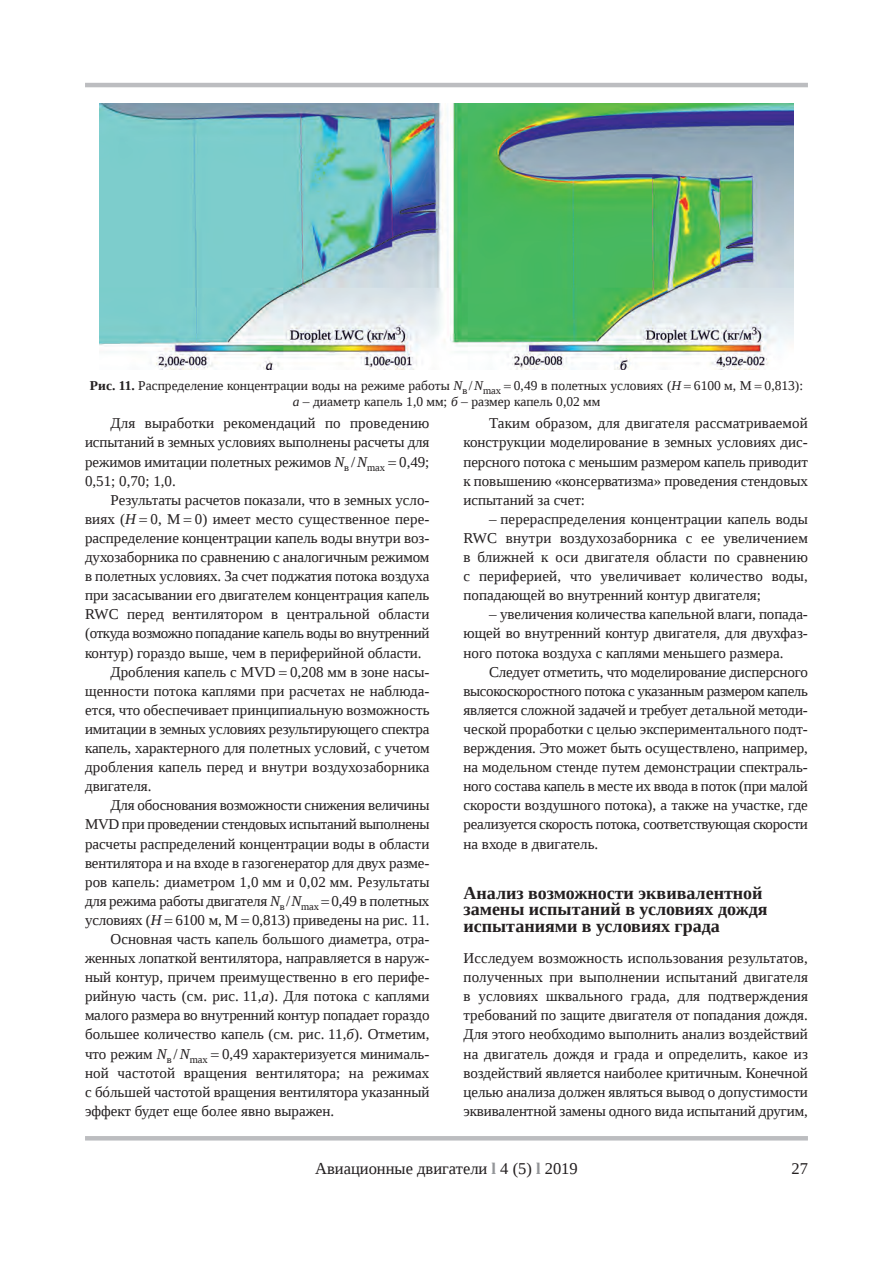
<style>
.page{position:relative;width:893px;height:1263px;background:#fff}
.page>*{position:absolute;margin:0;border:0;box-sizing:border-box;transform-origin:0 0}
.t1{font:700 18px/16.5px "Liberation Serif";color:#231f20}
.t2{font:16.5px "Liberation Serif";color:#231f20}
.t3{font:15px/19px "Liberation Serif";color:#231f20;text-align:justify}
.t4{font:15px "Liberation Serif";letter-spacing:-.02em;color:#231f20}
.t5{font:15px "Liberation Serif";letter-spacing:-.025em;color:#231f20}
.t6{font:13.5px/16.5px "Liberation Serif";color:#231f20;text-align:center}
.s1{font-weight:700}
.s2{font-style:italic}
.s3{font-weight:700;color:#939598}
</style>
<div class="page">
<hr style="left:85px;top:1136px;width:723px;height:4px;background:#bcbdc0">
<hr style="left:85px;top:83px;width:723px;height:4px;background:#bcbdc0">
<img style="left:99px;top:104px;width:695px;height:266px">
<p class="t6" style="left:90px;top:377px;width:715px"><span class="s1">Рис. 11.</span> Распределение концентрации воды на режиме работы <span class="s2">N</span><sub>в</sub> /<span class="s2">N</span><sub>max</sub> 0,49 в полетных условиях (<span class="s2">Н</span> 6100 м, М 0,813): <span class="s2">а</span> – диаметр капель 1,0 мм; <span class="s2">б</span> – размер капель 0,02 мм</p>
<p class="t3" style="left:85px;top:414px;width:346px;text-indent:26px">Для выработки рекомендаций по проведению испытаний в земных условиях выполнены расчеты для режимов имитации полетных режимов <span class="s2">N</span><sub>в</sub> /<span class="s2">N</span><sub>max</sub> 0,49; 0,51; 0,70; 1,0.</p>
<p class="t3" style="left:111px;top:490px;width:320px">Результаты расчетов показали, что в земных усло -</p>
<p class="t3" style="left:85px;top:509px;width:346px">виях (<span class="s2">H</span> 0, М 0) имеет место существенное пере-</p>
<p class="t3" style="left:85px;top:528px;width:346px">распределение концентрации капель воды внутри воз -</p>
<p class="t3" style="left:85px;top:547px;width:346px">духозаборника по сравнению с аналогичным режи мом</p>
<p class="t3" style="left:85px;top:566px;width:346px">в полетных условиях. За счет поджатия потока воздуха</p>
<p class="t3" style="left:85px;top:586px;width:346px">при засасывании его двигателем концентрация капель</p>
<p class="t3" style="left:85px;top:605px;width:346px">RWC перед вентилятором в центральной области</p>
<p class="t4" style="left:85px;top:625px;width:346px">(откуда возможно попадание капель воды во внутрен ний</p>
<p class="t3" style="left:85px;top:643px;width:338px">контур) гораздо выше, чем в периферийной области.</p>
<p class="t3" style="left:111px;top:662px;width:320px">Дробления капель с MVD 0,208 мм в зоне насы -</p>
<p class="t3" style="left:85px;top:681px;width:346px">щенности потока каплями при расчетах не наблюда-</p>
<p class="t3" style="left:85px;top:700px;width:346px">ется, что обеспечивает принципиальную возможность</p>
<p class="t3" style="left:85px;top:719px;width:346px">имитации в земных условиях результирующего спектра</p>
<p class="t3" style="left:85px;top:738px;width:346px">капель, характерного для полетных условий, с учетом</p>
<p class="t3" style="left:85px;top:757px;width:346px">дробления капель перед и внутри воздухозаборника</p>
<p class="t3" style="left:85px;top:777px;width:68px">двигателя.</p>
<p class="t3" style="left:111px;top:796px;width:320px">Для обоснования возможности снижения величины</p>
<p class="t5" style="left:85px;top:816px;width:346px">MVD при проведении стендовых испытаний выпол не ны</p>
<p class="t3" style="left:85px;top:834px;width:346px">расчеты распределений концентрации воды в области</p>
<p class="t3" style="left:85px;top:853px;width:346px">вентилятора и на входе в газогенератор для двух разме -</p>
<p class="t3" style="left:85px;top:872px;width:346px">ров капель: диаметром 1,0 мм и 0,02 мм. Результаты</p>
<p class="t3" style="left:85px;top:891px;width:346px">для режима работы двигателя <span class="s2">N</span><sub>в</sub> /<span class="s2">N</span><sub>max</sub> 0,49 в полет ных</p>
<p class="t3" style="left:85px;top:910px;width:346px">условиях (<span class="s2">Н</span> 6100 м, М 0,813) приве дены на рис. 11.</p>
<p class="t3" style="left:111px;top:929px;width:320px">Основная часть капель большого диаметра, отра -</p>
<p class="t3" style="left:85px;top:948px;width:346px">женных лопаткой вентилятора, направляется в наруж-</p>
<p class="t3" style="left:85px;top:967px;width:346px">ный контур, причем преимущественно в его перифе -</p>
<p class="t3" style="left:85px;top:987px;width:346px">рийную часть (см. рис. 11,<span class="s2">а</span>). Для потока с каплями</p>
<p class="t3" style="left:85px;top:1006px;width:346px">малого размера во внутренний контур попадает гораздо</p>
<p class="t3" style="left:85px;top:1025px;width:346px">большее количество капель (см. рис. 11,<span class="s2">б</span>). Отметим,</p>
<p class="t3" style="left:85px;top:1044px;width:346px">что режим <span class="s2">N</span><sub>в</sub> /<span class="s2">N</span><sub>max</sub> 0,49 характеризуется минималь -</p>
<p class="t3" style="left:85px;top:1063px;width:346px">ной частотой вращения вентилятора; на режимах</p>
<p class="t3" style="left:85px;top:1082px;width:346px">с бóльшей частотой вращения вентилятора указанный</p>
<p class="t3" style="left:85px;top:1101px;width:251px">эффект будет еще более явно выражен.</p>
<p class="t3" style="left:463px;top:414px;width:346px;text-indent:26px">Таким образом, для двигателя рассматриваемой конструкции моделирование в земных условиях дис - персного потока с меньшим размером капель приводит к повышению «консерватизма» проведения стендовых испытаний за счет:</p>
<p class="t3" style="left:463px;top:509px;width:346px;text-indent:26px">– перераспределения концентрации капель воды RWC внутри воздухозаборника с ее увеличением в ближней к оси двигателя области по сравнению с периферией, что увеличивает количество воды, попадающей во внутренний контур двигателя;</p>
<p class="t3" style="left:463px;top:605px;width:346px;text-indent:26px">– увеличения количества капельной влаги, попа да - ющей во внутренний контур двигателя, для двухфаз&shy;ного потока воздуха с каплями меньшего размера.</p>
<p class="t3" style="left:463px;top:662px;width:346px;text-indent:26px">Следует отметить, что моделирование дисперс ного высокоскоростного потока с указанным размером капель является сложной задачей и требует детальной методи - ческой проработки с целью эксперимен таль ного подт&shy;верждения. Это может быть осуществлено, например, на модельном стенде путем демонстрации спект раль - ного состава капель в месте их ввода в поток (при малой скорости воздушного потока), а также на участке, где реализуется скорость потока, соответствующая скорости на входе в двигатель.</p>
<p class="t1" style="left:463px;top:884px;width:306px">Анализ возможности эквивалентной замены испытаний в условиях дождя испытаниями в условиях града</p>
<p class="t3" style="left:463px;top:948px;width:346px">Исследуем возможность использования результатов, полученных при выполнении испытаний двигателя в условиях шквального града, для подтверж дения требований по защите двигателя от попадания дождя.<br>Для этого необходимо выполнить анализ воз действий на двигатель дождя и града и определить, какое из воздействий является наиболее критичным. Конечной целью анализа должен являться вывод о допустимости эквивалентной замены одного вида испытаний другим,</p>
<p class="t2" style="left:315px;top:1160px;width:264px">Авиационные двигатели <span class="s3">l</span> 4 (5) <span class="s3">l</span> 2019</p>
<p class="t2" style="left:791px;top:1160px;width:18px">27</p>
</div>
